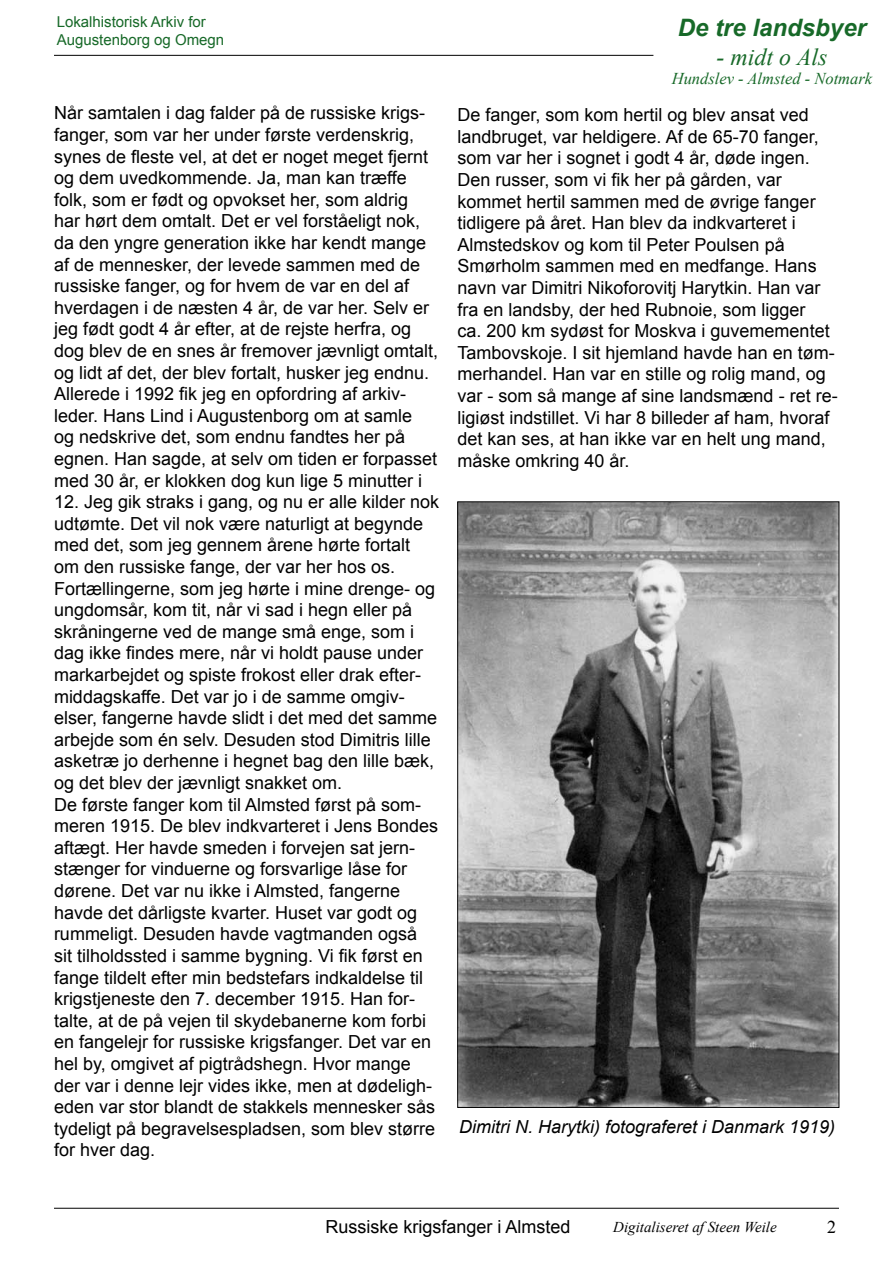
<style>
.page{position:relative;width:893px;height:1263px;background:#fff}
.page>*{position:absolute;margin:0;border:0;box-sizing:border-box;transform-origin:0 0}
.t1{font:italic 700 24px "Arial";color:#176928}
.t2{font:italic 24px "Times New Roman";color:#176928}
.t3{font:18px/21.6px "Arial";color:#000}
.t4{font:italic 18px "Arial";color:#000}
.t5{font:18px "Times New Roman";color:#000}
.t6{font:italic 16.5px "Times New Roman";color:#176928}
.t7{font:15px/18px "Arial";color:#176928}
.t8{font:italic 15px "Times New Roman";color:#000}
</style>
<div class="page">
<hr style="left:54px;top:1208px;width:785px;height:1px;background:#000">
<hr style="left:54px;top:55px;width:599px;height:1px;background:#000">
<img style="left:459px;top:504px;width:378px;height:601px">
<p class="t7" style="left:57px;top:13px;width:169px">Lokalhistorisk Arkiv for<br>Augustenborg og Omegn</p>
<p class="t3" style="left:54px;top:102px;width:386px">Når samtalen i dag falder på de russiske krigs&shy;fanger, som var her under første verdenskrig, synes de fleste vel, at det er noget meget fjernt og dem uvedkommende. Ja, man kan træffe folk, som er født og opvokset her, som aldrig har hørt dem omtalt. Det er vel forståeligt nok, da den yngre generation ikke har kendt mange af de mennesker, der levede sammen med de russiske fanger, og for hvem de var en del af hverdagen i de næsten 4 år, de var her. Selv er jeg født godt 4 år efter, at de rejste herfra, og dog blev de en snes år fremover jævnligt omtalt, og lidt af det, der blev fortalt, husker jeg endnu.<br>Allerede i 1992 fik jeg en opfordring af arkiv&shy;leder. Hans Lind i Augustenborg om at samle<br>og nedskrive det, som endnu fandtes her på egnen. Han sagde, at selv om tiden er forpasset med 30 år, er klokken dog kun lige 5 minutter i</p>
<p class="t3" style="left:54px;top:491px;width:387px">12. Jeg gik straks i gang, og nu er alle kilder nok udtømte. Det vil nok være naturligt at begynde med det, som jeg gennem årene hørte fortalt om den russiske fange, der var her hos os.<br>Fortællingerne, som jeg hørte i mine drenge- og ungdomsår, kom tit, når vi sad i hegn eller på skråningerne ved de mange små enge, som i dag ikke findes mere, når vi holdt pause under markarbejdet og spiste frokost eller drak efter&shy;middagskaffe. Det var jo i de samme omgiv&shy;elser, fangerne havde slidt i det med det samme arbejde som én selv. Desuden stod Dimitris lille asketræ jo derhenne i hegnet bag den lille bæk, og det blev der jævnligt snakket om.<br>De første fanger kom til Almsted først på som&shy;meren 1915. De blev indkvarteret i Jens Bondes aftægt. Her havde smeden i forvejen sat jern&shy;stænger for vinduerne og forsvarlige låse for dørene. Det var nu ikke i Almsted, fangerne havde det dårligste kvarter. Huset var godt og rummeligt. Desuden havde vagtmanden også sit tilholdssted i samme bygning. Vi fik først en fange tildelt efter min bedstefars indkaldelse til krigstjeneste den 7. december 1915. Han for&shy;talte, at de på vejen til skydebanerne kom forbi en fangelejr for russiske krigsfanger. Det var en hel by, omgivet af pigtrådshegn. Hvor mange der var i denne lejr vides ikke, men at dødeligh&shy;eden var stor blandt de stakkels mennesker sås tydeligt på begravelsespladsen, som blev større for hver dag.</p>
<h1 class="t1" style="left:678px;top:11px;width:190px">De tre landsbyer</h1>
<h1 class="t2" style="left:716px;top:40px;width:112px">- midt o Als</h1>
<p class="t6" style="left:672px;top:68px;width:202px">Hundslev - Almsted - Notmark</p>
<p class="t3" style="left:457px;top:104px;width:382px">De fanger, som kom hertil og blev ansat ved landbruget, var heldigere. Af de 65-70 fanger, som var her i sognet i godt 4 år, døde ingen.<br>Den russer, som vi fik her på gården, var kommet hertil sammen med de øvrige fanger tidligere på året. Han blev da indkvarteret i Almstedskov og kom til Peter Poulsen på Smørholm sammen med en medfange. Hans navn var Dimitri Nikoforovitj Harytkin. Han var fra en landsby, der hed Rubnoie, som ligger<br>ca. 200 km sydøst for Moskva i guvemementet Tambovskoje. I sit hjemland havde han en tøm&shy;merhandel. Han var en stille og rolig mand, og var - som så mange af sine landsmænd - ret re&shy;ligiøst indstillet. Vi har 8 billeder af ham, hvoraf det kan ses, at han ikke var en helt ung mand, måske omkring 40 år.</p>
<p class="t4" style="left:459px;top:1115px;width:378px">Dimitri N. Harytki) fotograferet i Danmark 1919)</p>
<p class="t3" style="left:325px;top:1216px;width:247px">Russiske krigsfanger i Almsted</p>
<p class="t8" style="left:613px;top:1216px;width:165px">Digitaliseret af Steen Weile</p>
<p class="t5" style="left:827px;top:1215px;width:10px">2</p>
</div>
